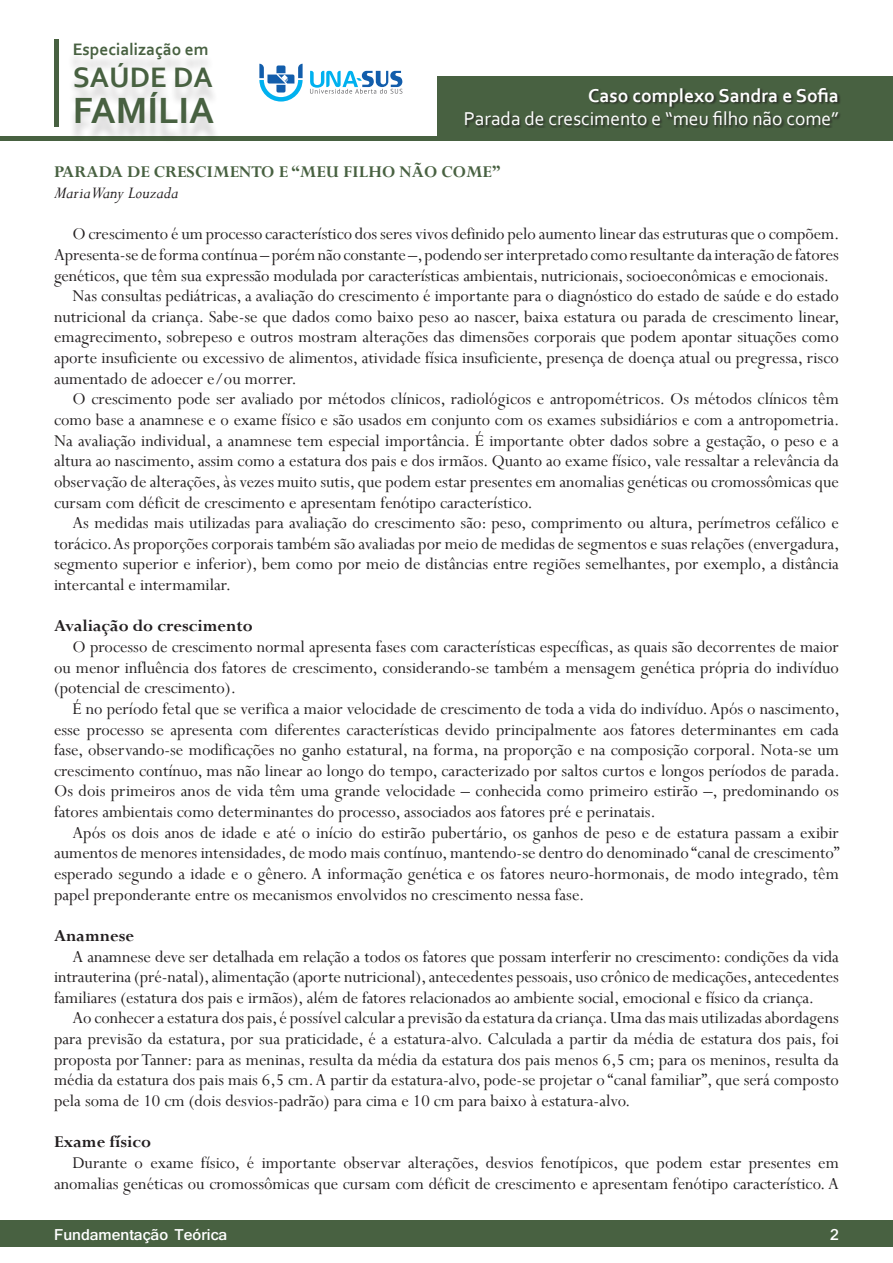
<style>
.page{position:relative;width:893px;height:1263px;background:#fff}
.page>*{position:absolute;margin:0;border:0;box-sizing:border-box;transform-origin:0 0}
.Título_da_folha{font:700 38.25px "Corbel";color:#486141}
.Título_da_folha-2{font:700 29.55px "Corbel";color:#486141}
.Cabeçalho_interno{font:19.5px "Corbel";color:#fff}
.Cabeçalho_interno-2{font:700 19.5px "Corbel";color:#fff}
.Paragrafo_basico{font:18.3px/20.7px "Perpetua";color:#231f20;text-align:justify}
.Sub-Paragrafo_bold{font:700 18.3px "Perpetua";color:#231f20}
.Paragrafo_bold{font:700 18.3px "Perpetua";color:#486141}
.Autor{font:italic 18.3px "Perpetua";color:#231f20}
.Título_da_folha-3{font:700 17.4px "Corbel";color:#486141}
.rodape_UNA-SUS{font:700 16.5px "Shruti";color:#fff}
</style>
<div class="page">
<div style="left:0;top:1220px;width:893px;height:27px;background:#486141"></div>
<hr style="left:0;top:136px;width:893px;height:4px;background:#486141">
<div style="left:438px;top:77px;width:455px;height:63px;background:#486141"></div>
<div style="left:465px;top:88px;width:377px;height:40px;background:#231f20;opacity:.75"></div>
<div style="left:54px;top:39px;width:5px;height:87px;background:#486141"></div>
<div style="left:67px;top:49px;width:153px;height:94px;background:#231f20;opacity:.2"></div>
<svg style="left:259px;top:64px;width:44px;height:38px"></svg>
<svg style="left:310px;top:71px;width:92px;height:23px"></svg>
<p class="Título_da_folha-3" style="left:73px;top:38px;width:137px">Especialização em</p>
<p class="Título_da_folha-2" style="left:73px;top:58px;width:142px">SAÚDE DA</p>
<p class="Título_da_folha" style="left:73px;top:87px;width:143px">FAMÍLIA</p>
<p class="Paragrafo_bold" style="left:54px;top:161px;width:448px">PARADA DE CRESCIMENTO E “MEU FILHO NÃO COME”</p>
<p class="Autor" style="left:54px;top:181px;width:126px">Maria Wany Louzada</p>
<p class="Paragrafo_basico" style="left:54px;top:223px;width:787px;text-indent:18px">O crescimento é um processo característico dos seres vivos definido pelo aumento linear das estruturas que o compõem.<br>Apresenta-se de forma contínua – porém não constante –, podendo ser interpretado como resultante da interação de fatores genéticos, que têm sua expressão modulada por características ambientais, nutricionais, socioeconômicas e emocionais.</p>
<p class="Paragrafo_basico" style="left:54px;top:285px;width:787px;text-indent:18px">Nas consultas pediátricas, a avaliação do crescimento é importante para o diagnóstico do estado de saúde e do estado nutricional da criança. Sabe-se que dados como baixo peso ao nascer, baixa estatura ou parada de crescimento linear, emagrecimento, sobrepeso e outros mostram alterações das dimensões corporais que podem apontar situações como aporte insuficiente ou excessivo de alimentos, atividade física insuficiente, presença de doença atual ou pregressa, risco aumentado de adoecer e/ou morrer.</p>
<p class="Paragrafo_basico" style="left:54px;top:388px;width:787px;text-indent:18px">O crescimento pode ser avaliado por métodos clínicos, radiológicos e antropométricos. Os métodos clínicos têm como base a anamnese e o exame físico e são usados em conjunto com os exames subsidiários e com a antropometria.<br>Na avaliação individual, a anamnese tem especial importância. É importante obter dados sobre a gestação, o peso e a altura ao nascimento, assim como a estatura dos pais e dos irmãos. Quanto ao exame físico, vale ressaltar a relevância da observação de alterações, às vezes muito sutis, que podem estar presentes em anomalias genéticas ou cromossômicas que cursam com déficit de crescimento e apresentam fenótipo característico.</p>
<p class="Paragrafo_basico" style="left:54px;top:512px;width:787px;text-indent:18px">As medidas mais utilizadas para avaliação do crescimento são: peso, comprimento ou altura, perímetros cefálico e torácico. As proporções corporais também são avaliadas por meio de medidas de segmentos e suas relações (envergadura, segmento superior e inferior), bem como por meio de distâncias entre regiões semelhantes, por exemplo, a distância intercantal e intermamilar.</p>
<p class="Sub-Paragrafo_bold" style="left:54px;top:615px;width:200px">Avaliação do crescimento</p>
<p class="Paragrafo_basico" style="left:54px;top:636px;width:786px;text-indent:18px">O processo de crescimento normal apresenta fases com características específicas, as quais são decorrentes de maior ou menor influência dos fatores de crescimento, considerando-se também a mensagem genética própria do indivíduo (potencial de crescimento).</p>
<p class="Paragrafo_basico" style="left:54px;top:698px;width:787px;text-indent:18px">É no período fetal que se verifica a maior velocidade de crescimento de toda a vida do indivíduo. Após o nascimento, esse processo se apresenta com diferentes características devido principalmente aos fatores determinantes em cada fase, observando-se modificações no ganho estatural, na forma, na proporção e na composição corporal. Nota-se um crescimento contínuo, mas não linear ao longo do tempo, caracterizado por saltos curtos e longos períodos de parada.<br>Os dois primeiros anos de vida têm uma grande velocidade – conhecida como primeiro estirão –, predominando os fatores ambientais como determinantes do processo, associados aos fatores pré e perinatais.</p>
<p class="Paragrafo_basico" style="left:54px;top:822px;width:787px;text-indent:18px">Após os dois anos de idade e até o início do estirão pubertário, os ganhos de peso e de estatura passam a exibir aumentos de menores intensidades, de modo mais contínuo, mantendo-se dentro do denominado “canal de crescimento” esperado segundo a idade e o gênero. A informação genética e os fatores neuro-hormonais, de modo integrado, têm papel preponderante entre os mecanismos envolvidos no crescimento nessa fase.</p>
<p class="Sub-Paragrafo_bold" style="left:54px;top:924px;width:82px">Anamnese</p>
<p class="Paragrafo_basico" style="left:54px;top:945px;width:786px;text-indent:18px">A anamnese deve ser detalhada em relação a todos os fatores que possam interferir no crescimento: condições da vida intrauterina (pré-natal), alimentação (aporte nutricional), antecedentes pessoais, uso crônico de medicações, antecedentes familiares (estatura dos pais e irmãos), além de fatores relacionados ao ambiente social, emocional e físico da criança.</p>
<p class="Paragrafo_basico" style="left:54px;top:1007px;width:786px;text-indent:18px">Ao conhecer a estatura dos pais, é possível calcular a previsão da estatura da criança. Uma das mais utilizadas abordagens para previsão da estatura, por sua praticidade, é a estatura-alvo. Calculada a partir da média de estatura dos pais, foi proposta por Tanner: para as meninas, resulta da média da estatura dos pais menos 6,5 cm; para os meninos, resulta da média da estatura dos pais mais 6,5 cm. A partir da estatura-alvo, pode-se projetar o “canal familiar”, que será composto pela soma de 10 cm (dois desvios-padrão) para cima e 10 cm para baixo à estatura-alvo.</p>
<p class="Sub-Paragrafo_bold" style="left:54px;top:1130px;width:99px">Exame físico</p>
<p class="Paragrafo_basico" style="left:54px;top:1152px;width:786px;text-align:right">Durante o exame físico, é importante observar alterações, desvios fenotípicos, que podem estar presentes em anomalias genéticas ou cromossômicas que cursam com déficit de crescimento e apresentam fenótipo característico. A</p>
<p class="Cabeçalho_interno-2" style="left:588px;top:84px;width:252px">Caso complexo Sandra e Sofia</p>
<p class="Cabeçalho_interno" style="left:464px;top:107px;width:377px">Parada de crescimento e “meu filho não come”</p>
<p class="rodape_UNA-SUS" style="left:54px;top:1225px;width:175px">Fundamentação Teórica</p>
<p class="rodape_UNA-SUS" style="left:830px;top:1225px;width:10px">2</p>
</div>
